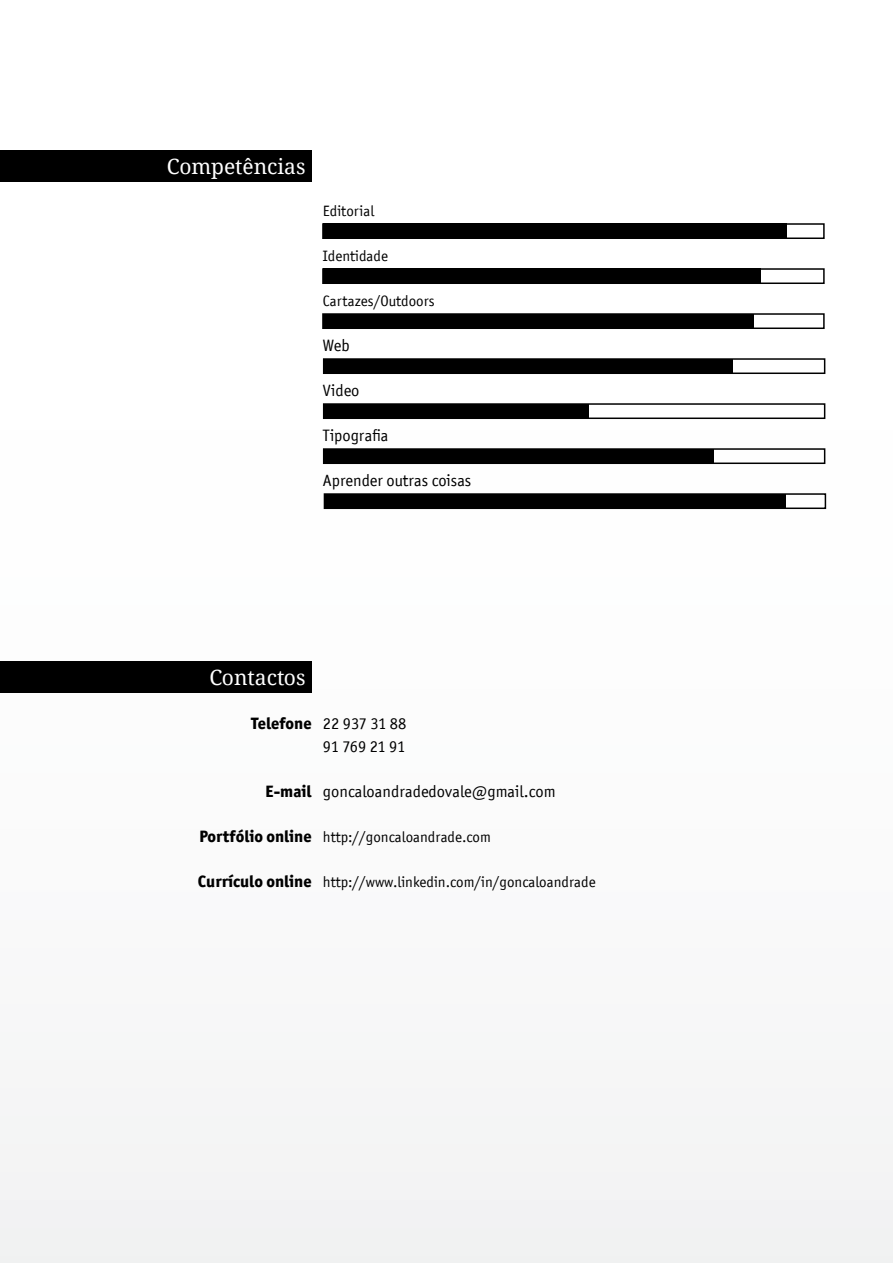
<style>
.page{position:relative;width:893px;height:1263px;background:#fff}
.page>*{position:absolute;margin:0;border:0;box-sizing:border-box;transform-origin:0 0}
.t1{font:21px "Droid Serif";color:#fff}
.t2{font:16.5px "Officina San ITC";color:#000}
.t3{font:800 16.5px "Officina San ITC";color:#000}
.t4{font:16.5px/22.5px "Officina San ITC";letter-spacing:-.02em;color:#000}
.t5{font:15px "Officina San ITC";color:#000}
</style>
<div class="page">
<div style="left:0;top:662px;width:312px;height:31px;background:#000"></div>
<div style="left:0;top:150px;width:312px;height:31px;background:#000"></div>
<div style="left:323px;top:224px;width:463px;height:14px;background:#000"></div>
<div style="left:324px;top:359px;width:409px;height:14px;background:#000"></div>
<div style="left:324px;top:494px;width:462px;height:14px;background:#000"></div>
<div style="left:323px;top:269px;width:437px;height:14px;background:#000"></div>
<div style="left:324px;top:404px;width:265px;height:14px;background:#000"></div>
<div style="left:323px;top:314px;width:431px;height:14px;background:#000"></div>
<div style="left:324px;top:449px;width:390px;height:14px;background:#000"></div>
<div style="left:322px;top:223px;width:503px;height:16px;border:2px solid #000"></div>
<div style="left:323px;top:358px;width:502px;height:16px;border:2px solid #000"></div>
<div style="left:324px;top:493px;width:502px;height:16px;border:2px solid #000"></div>
<div style="left:322px;top:268px;width:503px;height:16px;border:2px solid #000"></div>
<div style="left:323px;top:403px;width:502px;height:16px;border:2px solid #000"></div>
<div style="left:322px;top:313px;width:503px;height:16px;border:2px solid #000"></div>
<div style="left:323px;top:448px;width:502px;height:16px;border:2px solid #000"></div>
<h1 class="t1" style="left:167px;top:154px;width:140px">Competências</h1>
<p class="t5" style="left:323px;top:202px;width:53px">Editorial</p>
<p class="t5" style="left:323px;top:247px;width:66px">Identidade</p>
<p class="t5" style="left:323px;top:292px;width:113px">Cartazes/Outdoors</p>
<p class="t2" style="left:323px;top:336px;width:28px">Web</p>
<p class="t2" style="left:323px;top:381px;width:38px">Video</p>
<p class="t2" style="left:323px;top:426px;width:67px">Tipografia</p>
<p class="t2" style="left:323px;top:471px;width:150px">Aprender outras coisas</p>
<h1 class="t1" style="left:210px;top:665px;width:98px">Contactos</h1>
<p class="t3" style="left:251px;top:713px;width:62px">Telefone</p>
<p class="t3" style="left:266px;top:780px;width:47px">E-mail</p>
<p class="t3" style="left:199px;top:825px;width:114px">Portfólio online</p>
<p class="t3" style="left:198px;top:870px;width:115px">Currículo online</p>
<p class="t4" style="left:323px;top:712px;width:85px">22 937 31 88<br>91 769 21 91</p>
<p class="t2" style="left:323px;top:781px;width:234px">goncaloandradedovale@gmail.com</p>
<p class="t5" style="left:323px;top:828px;width:170px">http://goncaloandrade.com</p>
<p class="t5" style="left:323px;top:873px;width:274px">http://www.linkedin.com/in/goncaloandrade</p>
</div>
